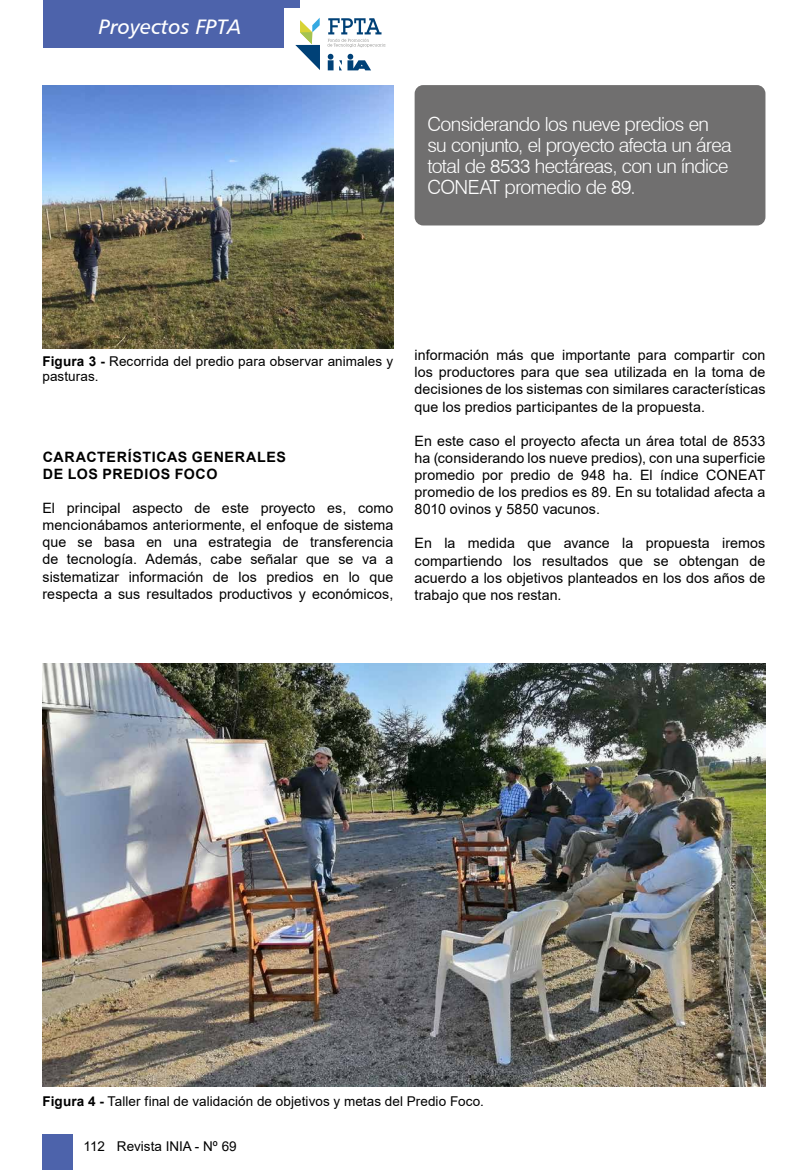
<style>
.page{position:relative;width:808px;height:1170px;background:#fff}
.page>*{position:absolute;margin:0;border:0;box-sizing:border-box;transform-origin:0 0}
.t1{font:21px "Humanist 777 BT Italic B";color:#fff}
.t2{font:300 19.5px/21px "Swiss 721 BT";letter-spacing:-.03em;color:#fff}
.t3{font:14.25px/17.1px "Arial";letter-spacing:.005em;color:#000;text-align:justify}
.t4{font:700 14.25px/17.1px "Arial";letter-spacing:.045em;color:#000}
.t5{font:13.5px/15px "Arial";letter-spacing:.005em;color:#000}
.s1{font-weight:700}
</style>
<div class="page">
<div style="left:43px;top:0;width:257px;height:47px;background:#4d63ab"></div>
<div style="left:43px;top:1134px;width:30px;height:35px;background:#4d63ab"></div>
<div style="left:285px;top:9px;width:111px;height:71px;background:#fff"></div>
<svg style="left:327px;top:18px;width:58px;height:29px"></svg>
<svg style="left:295px;top:18px;width:25px;height:52px"></svg>
<svg style="left:328px;top:54px;width:43px;height:16px"></svg>
<img style="left:43px;top:85px;width:350px;height:263px">
<div style="left:415px;top:85px;width:350px;height:140px;background:#706f6f;border-radius:9px"></div>
<img style="left:43px;top:663px;width:722px;height:423px">
<h1 class="t1" style="left:99px;top:13px;width:144px">Proyectos FPTA</h1>
<h2 class="t2" style="left:427px;top:114px;width:306px">Considerando los nueve predios en su conjunto, el proyecto afecta un área total de 8533 hectáreas, con un índice CONEAT promedio de 89.</h2>
<p class="t5" style="left:43px;top:354px;width:352px"><span class="s1">Figura 3 -</span> Recorrida del predio para observar animales y pasturas.</p>
<p class="t4" style="left:43px;top:448px;width:245px">CARACTERÍSTICAS GENERALES<br>DE LOS PREDIOS FOCO</p>
<p class="t3" style="left:43px;top:499px;width:352px">El principal aspecto de este proyecto es, como mencionábamos anteriormente, el enfoque de sistema que se basa en una estrategia de transferencia de tecnología. Además, cabe señalar que se va a sistematizar información de los predios en lo que respecta a sus resultados productivos y económicos,</p>
<p class="t3" style="left:415px;top:346px;width:352px">información más que importante para compartir con los productores para que sea utilizada en la toma de decisiones de los sistemas con similares características que los predios participantes de la propuesta.</p>
<p class="t3" style="left:415px;top:432px;width:352px">En este caso el proyecto afecta un área total de 8533 ha (considerando los nueve predios), con una superficie promedio por predio de 948 ha. El índice CONEAT promedio de los predios es 89. En su totalidad afecta a 8010 ovinos y 5850 vacunos.</p>
<p class="t3" style="left:415px;top:534px;width:352px">En la medida que avance la propuesta iremos compartiendo los resultados que se obtengan de acuerdo a los objetivos planteados en los dos años de trabajo que nos restan.</p>
<p class="t5" style="left:43px;top:1093px;width:443px"><span class="s1">Figura 4 -</span> Taller final de validación de objetivos y metas del Predio Foco.</p>
<p class="t5" style="left:84px;top:1138px;width:155px">112 Revista INIA - Nº 69</p>
</div>
